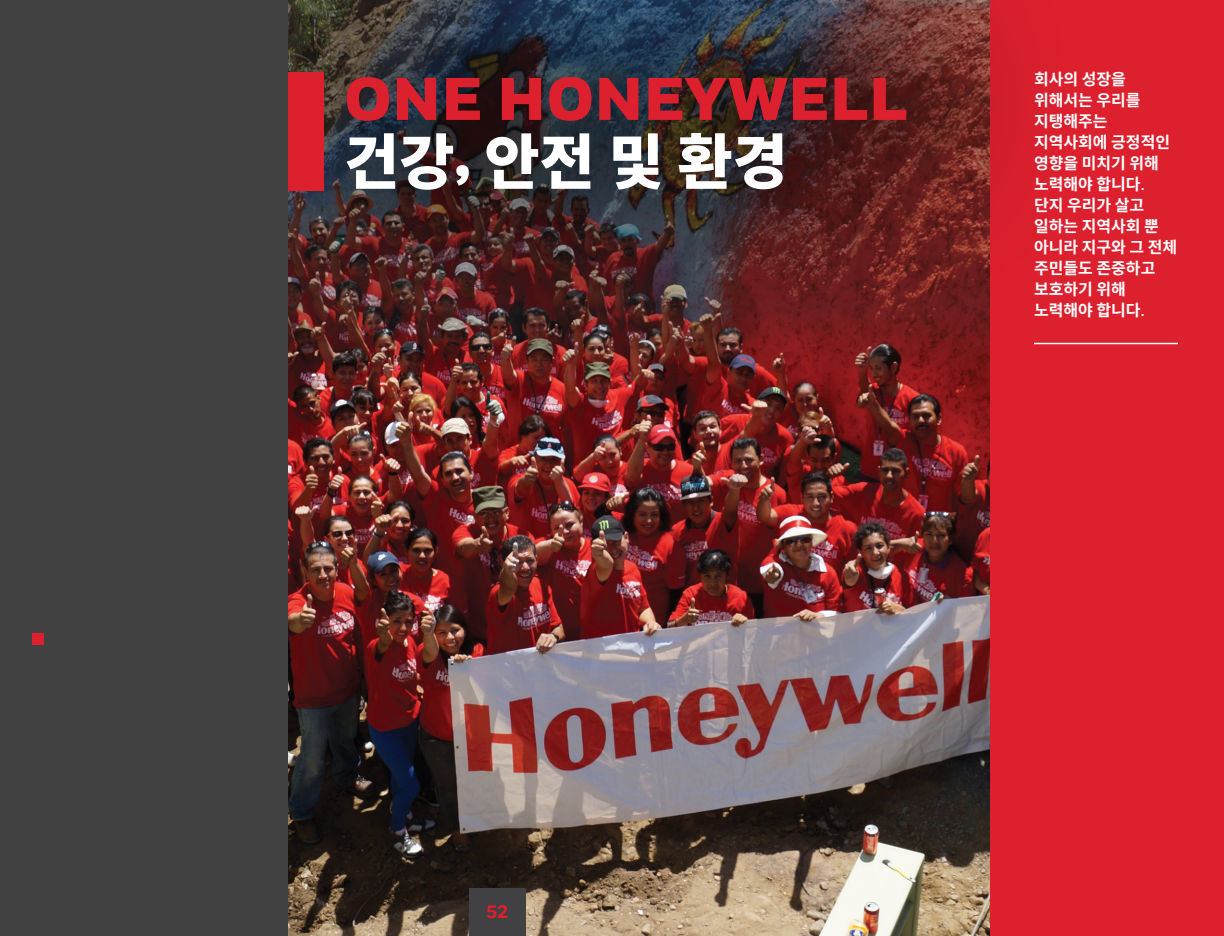
<style>
.page{position:relative;width:1224px;height:936px;background:#fff}
.page>*{position:absolute;margin:0;border:0;box-sizing:border-box;transform-origin:0 0}
.t1{font:900 60px "Honeywell Sans";color:#dc202e}
.t2{font:900 60px "Noto Sans CJ Kkr";color:#fff}
.t3{font:800 18px "Honeywell Sans";color:#dc202e}
.t4{font:700 16px/21px "Noto Sans CJ Kkr";color:#fff}
.s1{font-family:"Honeywell Sans"}
</style>
<div class="page">
<img style="left:288px;top:404px;width:702px;height:532px">
<img style="left:288px;top:375px;width:702px;height:29px">
<div style="left:990px;top:0;width:234px;height:936px;background:#dc202e"></div>
<hr style="left:1034px;top:343px;width:144px;height:1px;background:#fff">
<div style="left:165px;top:0;width:916px;height:375px;background:#000;opacity:.75"></div>
<div style="left:211px;top:72px;width:113px;height:118px;background:#dc202e"></div>
<div style="left:0;top:0;width:288px;height:936px;background:#424142"></div>
<div style="left:32px;top:634px;width:12px;height:11px;background:#dc202e"></div>
<div style="left:469px;top:889px;width:57px;height:47px;background:#414042"></div>
<h1 class="t1" style="left:344px;top:62px;width:565px">ONE HONEYWELL</h1>
<h1 class="t2" style="left:344px;top:128px;width:445px">건강<span class="s1">,</span> 안전 및 환경</h1>
<p class="t4" style="left:1034px;top:69px;width:145px">회사의 성장을 위해서는 우리를 지탱해주는 지역사회에 긍정적인 영향을 미치기 위해 노력해야 합니다<span class="s1">. </span>단지 우리가 살고 일하는 지역사회 뿐 아니라 지구와 그 전체 주민들도 존중하고 보호하기 위해 노력해야 합니다<span class="s1">.</span></p>
<p class="t3" style="left:486px;top:901px;width:24px">52</p>
</div>
